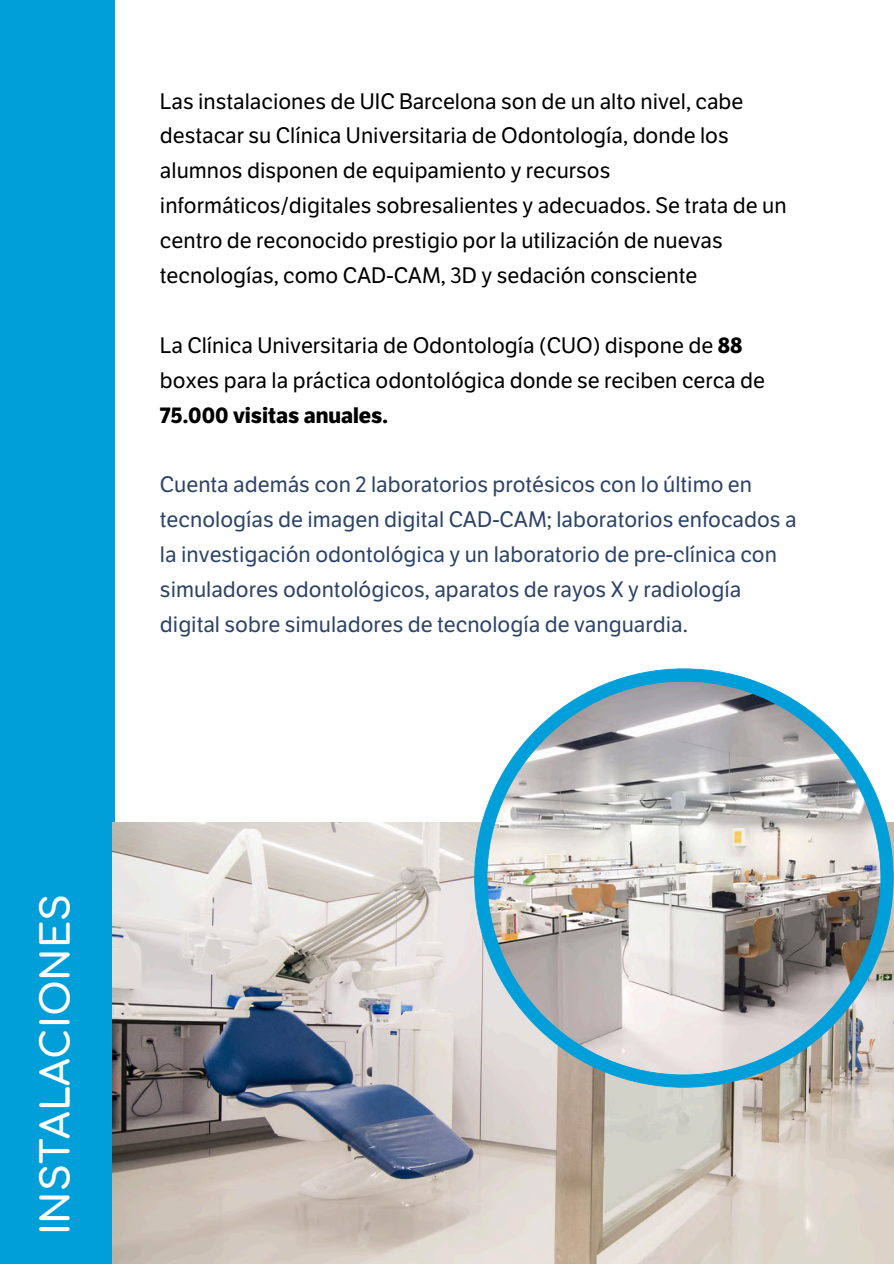
<style>
.page{position:relative;width:894px;height:1264px;background:#fff}
.page>*{position:absolute;margin:0;border:0;box-sizing:border-box;transform-origin:0 0}
.t1{font:700 39px "Comfortaa";color:#fff}
.t2{font:21.75px/34.8px "LFT Etica";color:#000}
.t3{font:21.75px/34.8px "LFT Etica";color:#2d4469}
.s1{font-weight:700}
</style>
<div class="page">
<div style="left:0;top:0;width:114px;height:1263px;background:#009fda"></div>
<img style="left:113px;top:822px;width:780px;height:441px">
<svg style="left:474px;top:668px;width:419px;height:419px"></svg>
<p class="t2" style="left:160px;top:84px;width:628px">Las instalaciones de UIC Barcelona son de un alto nivel, cabe destacar su Clínica Universitaria de Odontología, donde los alumnos disponen de equipamiento y recursos informáticos/digitales sobresalientes y adecuados. Se trata de un centro de reconocido prestigio por la utilización de nuevas tecnologías, como CAD-CAM, 3D y sedación consciente</p>
<p class="t2" style="left:160px;top:328px;width:606px">La Clínica Universitaria de Odontología (CUO) dispone de <span class="s1">88 </span>boxes para la práctica odontológica donde se reciben cerca de<br><span class="s1">75.000 visitas anuales.</span></p>
<p class="t3" style="left:160px;top:468px;width:638px">Cuenta además con 2 laboratorios protésicos con lo último en tecnologías de imagen digital CAD-CAM; laboratorios enfocados a la investigación odontológica y un laboratorio de pre-clínica con simuladores odontológicos, aparatos de rayos X y radiología digital sobre simuladores de tecnología de vanguardia.</p>
<h1 class="t1" style="left:36px;top:1235px;width:343px;rotate:-90deg">INSTALACIONES</h1>
</div>
